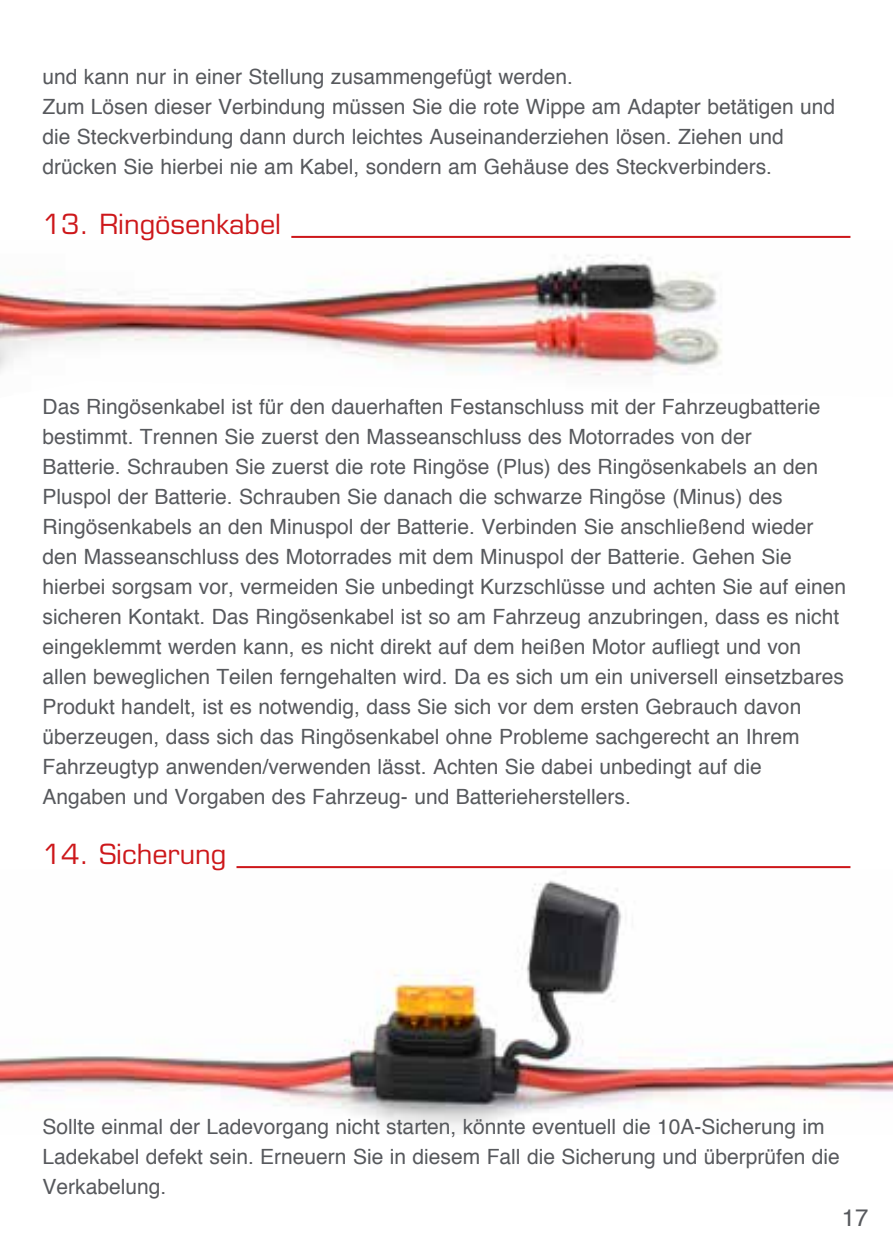
<style>
.page{position:relative;width:893px;height:1259px;background:#fff}
.page>*{position:absolute;margin:0;border:0;box-sizing:border-box;transform-origin:0 0}
.t1{font:27px "Eurostile";color:#cd171a}
.t2{font:24px "Helvetica";color:#57595d}
.t3{font:21px/30px "Helvetica";color:#57595d}
</style>
<div class="page">
<img style="left:0;top:880px;width:893px;height:250px">
<img style="left:0;top:255px;width:722px;height:121px">
<img style="left:0;top:890px;width:1px;height:187px">
<hr style="left:291px;top:236px;width:559px;height:2px;background:#cd171a">
<hr style="left:236px;top:866px;width:614px;height:2px;background:#cd171a">
<p class="t3" style="left:43px;top:62px;width:794px">und kann nur in einer Stellung zusammengefügt werden.<br>Zum Lösen dieser Verbindung müssen Sie die rote Wippe am Adapter betätigen und die Steckverbindung dann durch leichtes Auseinanderziehen lösen. Ziehen und drücken Sie hierbei nie am Kabel, sondern am Gehäuse des Steckverbinders.</p>
<p class="t1" style="left:43px;top:208px;width:240px">13. Ringösenkabel</p>
<p class="t3" style="left:43px;top:392px;width:805px">Das Ringösenkabel ist für den dauerhaften Festanschluss mit der Fahrzeugbatterie bestimmt. Trennen Sie zuerst den Masseanschluss des Motorrades von der<br>Batterie. Schrauben Sie zuerst die rote Ringöse (Plus) des Ringösenkabels an den Pluspol der Batterie. Schrauben Sie danach die schwarze Ringöse (Minus) des Ringösenkabels an den Minuspol der Batterie. Verbinden Sie anschließend wieder den Masseanschluss des Motorrades mit dem Minuspol der Batterie. Gehen Sie hierbei sorgsam vor, vermeiden Sie unbedingt Kurzschlüsse und achten Sie auf einen sicheren Kontakt. Das Ringösenkabel ist so am Fahrzeug anzubringen, dass es nicht eingeklemmt werden kann, es nicht direkt auf dem heißen Motor aufliegt und von allen beweglichen Teilen ferngehalten wird. Da es sich um ein universell einsetzbares Produkt handelt, ist es notwendig, dass Sie sich vor dem ersten Gebrauch davon überzeugen, dass sich das Ringösenkabel ohne Probleme sachgerecht an Ihrem Fahrzeugtyp anwenden/verwenden lässt. Achten Sie dabei unbedingt auf die Angaben und Vorgaben des Fahrzeug- und Batterieherstellers.</p>
<p class="t1" style="left:43px;top:838px;width:185px">14. Sicherung</p>
<p class="t3" style="left:43px;top:1112px;width:799px">Sollte einmal der Ladevorgang nicht starten, könnte eventuell die 10A-Sicherung im<br>Ladekabel defekt sein. Erneuern Sie in diesem Fall die Sicherung und überprüfen die<br>Verkabelung.</p>
<p class="t2" style="left:842px;top:1199px;width:28px">17</p>
</div>
